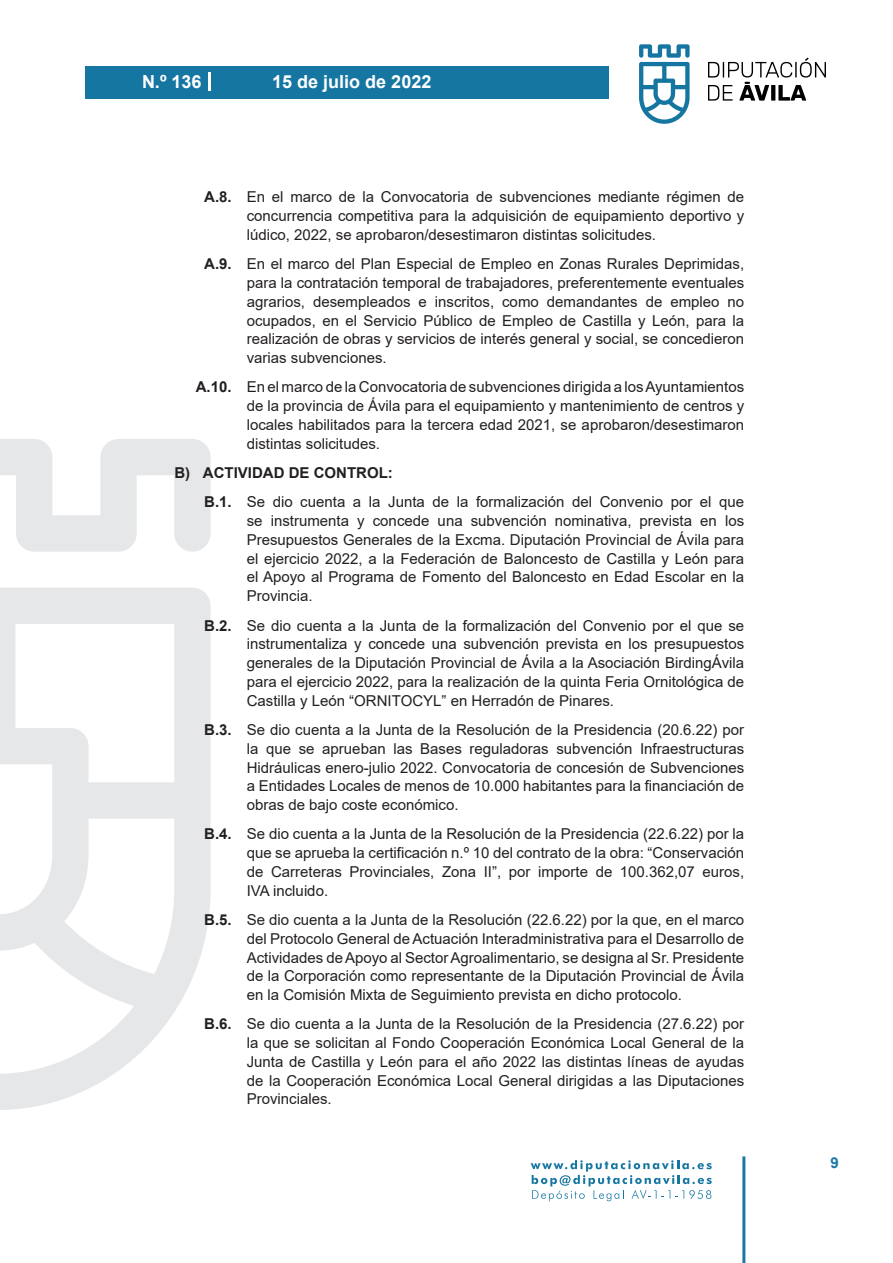
<style>
.page{position:relative;width:893px;height:1263px;background:#fff}
.page>*{position:absolute;margin:0;border:0;box-sizing:border-box;transform-origin:0 0}
.t1{font:700 18px "Arial";color:#fff}
.t2{font:15px/18.8px "Arial";color:#231f20;text-align:justify}
.t3{font:700 15px "Arial";color:#1d76a4}
.s1{font-weight:700}
</style>
<div class="page">
<svg style="left:531px;top:1160px;width:181px;height:41px"></svg>
<div style="left:85px;top:66px;width:523px;height:33px;background:#1676a2"></div>
<svg style="left:639px;top:44px;width:51px;height:80px"></svg>
<svg style="left:708px;top:58px;width:118px;height:43px"></svg>
<hr style="left:742px;top:1156px;width:3px;height:107px;background:#1d76a4">
<svg style="left:208px;top:72px;width:2px;height:18px"></svg>
<svg style="left:0;top:439px;width:211px;height:671px"></svg>
<p class="t1" style="left:142px;top:69px;width:61px">N.º 136</p>
<p class="t1" style="left:272px;top:69px;width:161px">15 de julio de 2022</p>
<p class="t2" style="left:247px;top:188px;width:499px;text-indent:-43px"><span class="s1">A.8.</span> En el marco de la Convocatoria de subvenciones mediante régimen de concurrencia competitiva para la adquisición de equipamiento deportivo y lúdico, 2022, se aprobaron/desestimaron distintas solicitudes.</p>
<p class="t2" style="left:247px;top:255px;width:499px;text-indent:-43px"><span class="s1">A.9.</span> En el marco del Plan Especial de Empleo en Zonas Rurales Deprimidas, para la contratación temporal de trabajadores, preferentemente eventuales agrarios, desempleados e inscritos, como demandantes de empleo no ocupados, en el Servicio Público de Empleo de Castilla y León, para la realización de obras y servicios de interés general y social, se concedieron varias subvenciones.</p>
<p class="t2" style="left:247px;top:378px;width:499px;text-indent:-51px"><span class="s1">A.10.</span> En el marco de la Convocatoria de subvenciones dirigida a los Ayuntamientos de la provincia de Ávila para el equipamiento y mantenimiento de centros y locales habilitados para la tercera edad 2021, se aprobaron/desestimaron distintas solicitudes.</p>
<p class="t2" style="left:204px;top:458px;width:541px;line-height:29.4px;text-indent:-30px"><span class="s1">B) ACTIVIDAD DE CONTROL:<br>B.1.</span> Se dio cuenta a la Junta de la formalización del Convenio por el que</p>
<p class="t2" style="left:247px;top:511px;width:499px">se instrumenta y concede una subvención nominativa, prevista en los Presupuestos Generales de la Excma. Diputación Provincial de Ávila para el ejercicio 2022, a la Federación de Baloncesto de Castilla y León para el Apoyo al Programa de Fomento del Baloncesto en Edad Escolar en la Provincia.</p>
<p class="t2" style="left:247px;top:616px;width:499px;text-indent:-43px"><span class="s1">B.2.</span> Se dio cuenta a la Junta de la formalización del Convenio por el que se instrumentaliza y concede una subvención prevista en los presupuestos generales de la Diputación Provincial de Ávila a la Asociación BirdingÁvila para el ejercicio 2022, para la realización de la quinta Feria Ornitológica de Castilla y León “ORNITOCYL” en Herradón de Pinares.</p>
<p class="t2" style="left:247px;top:720px;width:499px;text-indent:-43px"><span class="s1">B.3.</span> Se dio cuenta a la Junta de la Resolución de la Presidencia (20.6.22) por la que se aprueban las Bases reguladoras subvención Infraestructuras Hidráulicas enero-julio 2022. Convocatoria de concesión de Subvenciones a Entidades Locales de menos de 10.000 habitantes para la financiación de obras de bajo coste económico.</p>
<p class="t2" style="left:247px;top:825px;width:499px;text-indent:-43px"><span class="s1">B.4.</span> Se dio cuenta a la Junta de la Resolución de la Presidencia (22.6.22) por la que se aprueba la certificación n.º 10 del contrato de la obra: “Conservación de Carreteras Provinciales, Zona II”, por importe de 100.362,07 euros, IVA incluido.</p>
<p class="t2" style="left:247px;top:910px;width:499px;text-indent:-43px"><span class="s1">B.5.</span> Se dio cuenta a la Junta de la Resolución (22.6.22) por la que, en el marco del Protocolo General de Actuación Interadministrativa para el Desarrollo de Actividades de Apoyo al Sector Agroalimentario, se designa al Sr. Presidente de la Corporación como representante de la Diputación Provincial de Ávila en la Comisión Mixta de Seguimiento prevista en dicho protocolo.</p>
<p class="t2" style="left:247px;top:1015px;width:499px;text-indent:-43px"><span class="s1">B.6.</span> Se dio cuenta a la Junta de la Resolución de la Presidencia (27.6.22) por la que se solicitan al Fondo Cooperación Económica Local General de la Junta de Castilla y León para el año 2022 las distintas líneas de ayudas de la Cooperación Económica Local General dirigidas a las Diputaciones Provinciales.</p>
<p class="t3" style="left:831px;top:1152px;width:10px">9</p>
</div>
